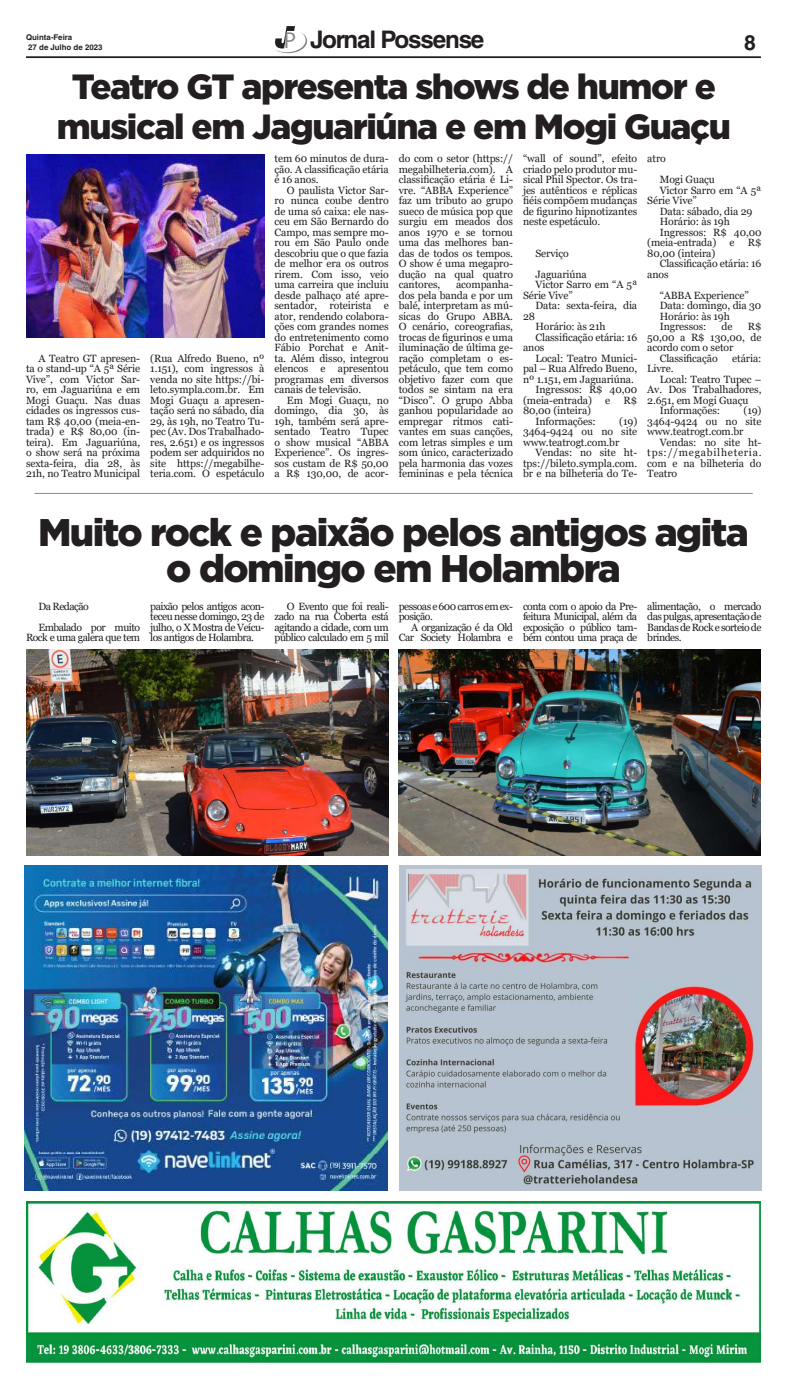
<style>
.page{position:relative;width:787px;height:1389px;background:#fff}
.page>*{position:absolute;margin:0;border:0;box-sizing:border-box;transform-origin:0 0}
.t1{font:900 38.5px/36.8px "Gotham";letter-spacing:-.04em;color:#231f20;text-align:center}
.t2{font:900 35px/39.4px "Gotham";letter-spacing:-.04em;color:#231f20;text-align:center}
.t3{font:700 24.24px "Helvetica LT Std";letter-spacing:-.05em;color:#231f20}
.t4{font:700 21px "Helvetica LT Std";color:#231f20}
.t5{font:10.5px/10.5px "Georgia";letter-spacing:-.01em;color:#231f20;text-align:justify}
.t6{font:10.5px/10.5px "Georgia";letter-spacing:-.05em;color:#231f20}
.t7{font:700 7.88px/9.5px "Helvetica LT Std";color:#231f20}
.s1{font-family:"Myriad Pro";font-weight:400;font-size:23.01px;color:#86888b}
</style>
<div class="page">
<hr style="left:26px;top:56px;width:734px;height:2px;background:#231f20">
<svg style="left:275px;top:26px;width:32px;height:27px"></svg>
<img style="left:26px;top:1201px;width:734px;height:162px">
<img style="left:25px;top:865px;width:362px;height:325px">
<img style="left:399px;top:865px;width:362px;height:325px">
<hr style="left:35px;top:493px;width:717px;height:1px;background:#86888b">
<img style="left:26px;top:154px;width:238px;height:184px">
<img style="left:26px;top:650px;width:362px;height:206px">
<img style="left:398px;top:650px;width:362px;height:206px">
<p class="t7" style="left:26px;top:33px;width:78px">Quinta-Feira<br>27 de Julho de 2023</p>
<h3 class="t3" style="left:283px;top:25px;width:202px"><span class="s1">P</span> Jornal Possense</h3>
<h3 class="t4" style="left:743px;top:30px;width:13px">8</h3>
<h2 class="t2" style="left:57px;top:66px;width:675px">Teatro GT apresenta shows de humor e musical em Jaguariúna e em Mogi Guaçu</h2>
<p class="t5" style="left:26px;top:353px;width:116px;text-indent:12px">A Teatro GT apresen&shy;ta o stand-up “A 5ª Série Vive”, com Victor Sar&shy;ro, em Jaguariúna e em Mogi Guaçu. Nas duas cidades os ingressos cus&shy;tam R$ 40,00 (meia-en&shy;trada) e R$ 80,00 (in&shy;teira). Em Jaguariúna, o show será na próxima sexta-feira, dia 28, às 21h, no Teatro Municipal</p>
<p class="t5" style="left:150px;top:353px;width:116px">(Rua Alfredo Bueno, nº 1.151), com ingressos à venda no site https://bi&shy;leto.sympla.com.br. Em Mogi Guaçu a apresen&shy;tação será no sábado, dia 29, às 19h, no Teatro Tu&shy;pec (Av. Dos Trabalhado&shy;res, 2.651) e os ingressos podem ser adquiridos no site https://megabilhe&shy;teria.com. O espetáculo</p>
<p class="t5" style="left:274px;top:154px;width:116px">tem 60 minutos de dura&shy;ção. A classificação etária é 16 anos.</p>
<p class="t5" style="left:274px;top:185px;width:116px;text-indent:12px">O paulista Victor Sar&shy;ro nunca coube dentro de uma só caixa: ele nas&shy;ceu em São Bernardo do Campo, mas sempre mo&shy;rou em São Paulo onde descobriu que o que fazia de melhor era os outros rirem. Com isso, veio uma carreira que incluiu desde palhaço até apre&shy;sentador, roteirista e ator, rendendo colabora&shy;ções com grandes nomes do entretenimento como Fábio Porchat e Anit&shy;ta. Além disso, integrou elencos e apresentou programas em diversos canais de televisão.</p>
<p class="t5" style="left:274px;top:395px;width:116px;text-indent:12px">Em Mogi Guaçu, no domingo, dia 30, às 19h, também será apre&shy;sentado Teatro Tupec o show musical “ABBA Experience”. Os ingres&shy;sos custam de R$ 50,00 a R$ 130,00, de acor-</p>
<p class="t5" style="left:398px;top:154px;width:116px">do com o setor (https:// megabilheteria.com). A classificação etária é Li&shy;vre. “ABBA Experience” faz um tributo ao grupo sueco de música pop que surgiu em meados dos anos 1970 e se tornou uma das melhores ban&shy;das de todos os tempos.<br>O show é uma megapro&shy;dução na qual quatro cantores,</p>
<p class="t5" style="left:398px;top:280px;width:116px;text-indent:57px">acompanha&shy;dos pela banda e por um balé, interpretam as mú&shy;sicas do Grupo ABBA.<br>O cenário, coreografias, trocas de figurinos e uma iluminação de última ge&shy;ração completam o es&shy;petáculo, que tem como objetivo fazer com que todos se sintam na era “Disco”. O grupo Abba ganhou popularidade ao empregar ritmos cati&shy;vantes em suas canções, com letras simples e um som único, caracterizado pela harmonia das vozes femininas e pela técnica</p>
<p class="t5" style="left:523px;top:154px;width:116px">“wall of sound”, efeito criado pelo produtor mu&shy;sical Phil Spector. Os tra&shy;jes autênticos e réplicas fiéis compõem mudanças de figurino hipnotizantes neste espetáculo.</p>
<p class="t5" style="left:535px;top:243px;width:53px;line-height:21px">Serviço<br>Jaguariúna</p>
<p class="t5" style="left:523px;top:280px;width:116px;text-indent:12px">Victor Sarro em “A 5ª<br>Série Vive”</p>
<p class="t5" style="left:535px;top:301px;width:103px">Data: sexta-feira, dia</p>
<p class="t5" style="left:523px;top:311px;width:14px">28</p>
<p class="t5" style="left:535px;top:322px;width:72px">Horário: às 21h</p>
<p class="t5" style="left:535px;top:332px;width:103px">Classificação etária: 16</p>
<p class="t5" style="left:523px;top:343px;width:23px">anos</p>
<p class="t5" style="left:535px;top:353px;width:103px">Local: Teatro Munici-</p>
<p class="t5" style="left:523px;top:364px;width:116px">pal – Rua Alfredo Bueno,</p>
<p class="t5" style="left:523px;top:374px;width:112px">nº 1.151, em Jaguariúna.</p>
<p class="t5" style="left:535px;top:385px;width:103px">Ingressos: R$ 40,00</p>
<p class="t5" style="left:523px;top:395px;width:70px">(meia-entrada)</p>
<p class="t5" style="left:605px;top:395px;width:7px">e</p>
<p class="t5" style="left:623px;top:395px;width:15px">R$</p>
<p class="t5" style="left:535px;top:406px;width:62px;text-indent:-12px">80,00 (inteira)<br>Informações:</p>
<p class="t5" style="left:523px;top:416px;width:116px;text-indent:96px">(19)<br>3464-9424 ou no site www.teatrogt.com.br</p>
<p class="t5" style="left:523px;top:448px;width:116px;text-indent:12px">Vendas: no site ht&shy;tps://bileto.sympla.com. br e na bilheteria do Te-</p>
<p class="t5" style="left:659px;top:148px;width:57px;line-height:21px;text-indent:-12px">atro<br>Mogi Guaçu</p>
<p class="t5" style="left:647px;top:185px;width:116px;text-indent:12px">Victor Sarro em “A 5ª<br>Série Vive”</p>
<p class="t5" style="left:659px;top:206px;width:94px">Data: sábado, dia 29</p>
<p class="t5" style="left:659px;top:217px;width:72px">Horário: às 19h</p>
<p class="t5" style="left:659px;top:227px;width:103px">Ingressos: R$ 40,00</p>
<p class="t5" style="left:647px;top:238px;width:70px">(meia-entrada)</p>
<p class="t5" style="left:729px;top:238px;width:7px">e</p>
<p class="t5" style="left:747px;top:238px;width:15px">R$</p>
<p class="t5" style="left:647px;top:248px;width:70px">80,00 (inteira)</p>
<p class="t5" style="left:659px;top:259px;width:103px">Classificação etária: 16</p>
<p class="t5" style="left:647px;top:269px;width:23px">anos</p>
<p class="t5" style="left:659px;top:290px;width:103px;text-align:left">“ABBA Experience”<br>Data: domingo, dia 30<br>Horário: às 19h<br>Ingressos:</p>
<p class="t5" style="left:721px;top:322px;width:12px">de</p>
<p class="t5" style="left:747px;top:322px;width:15px">R$</p>
<p class="t5" style="left:647px;top:332px;width:116px">50,00 a R$ 130,00, de</p>
<p class="t5" style="left:647px;top:343px;width:88px">acordo com o setor</p>
<p class="t5" style="left:659px;top:353px;width:59px">Classificação</p>
<p class="t5" style="left:732px;top:353px;width:31px">etária:</p>
<p class="t5" style="left:647px;top:364px;width:28px">Livre.</p>
<p class="t5" style="left:659px;top:374px;width:103px">Local: Teatro Tupec –</p>
<p class="t5" style="left:647px;top:385px;width:116px">Av. Dos Trabalhadores,</p>
<p class="t5" style="left:647px;top:395px;width:103px">2.651, em Mogi Guaçu</p>
<p class="t5" style="left:659px;top:406px;width:62px">Informações:</p>
<p class="t5" style="left:647px;top:406px;width:116px;text-indent:96px">(19)<br>3464-9424 ou no site www.teatrogt.com.br</p>
<p class="t5" style="left:647px;top:437px;width:116px;text-indent:12px">Vendas: no site ht&shy;tps://megabilheteria. com e na bilheteria do Teatro</p>
<h1 class="t1" style="left:38px;top:513px;width:712px">Muito rock e paixão pelos antigos agita o domingo em Holambra</h1>
<p class="t6" style="left:38px;top:596px;width:103px;line-height:21px">Da Redação<br>Embalado por muito</p>
<p class="t6" style="left:26px;top:633px;width:116px">Rock e uma galera que tem</p>
<p class="t5" style="left:150px;top:601px;width:116px">paixão pelos antigos acon&shy;teceu nesse domingo, 23 de julho, o X Mostra de Veícu&shy;los antigos de Holambra.</p>
<p class="t5" style="left:274px;top:601px;width:116px;text-indent:12px">O Evento que foi reali&shy;zado na rua Coberta está agitando a cidade, com um público calculado em 5 mil</p>
<p class="t6" style="left:398px;top:601px;width:116px">pessoas e 600 carros em ex&shy;posição.</p>
<p class="t6" style="left:398px;top:622px;width:116px;text-align:right">A organização é da Old<br>Car Society Holambra e</p>
<p class="t5" style="left:523px;top:601px;width:116px">conta com o apoio da Pre&shy;feitura Municipal, além da exposição o público tam&shy;bém contou uma praça de</p>
<p class="t5" style="left:647px;top:601px;width:116px">alimentação, o mercado das pulgas, apresentação de Bandas de Rock e sorteio de brindes.</p>
</div>
